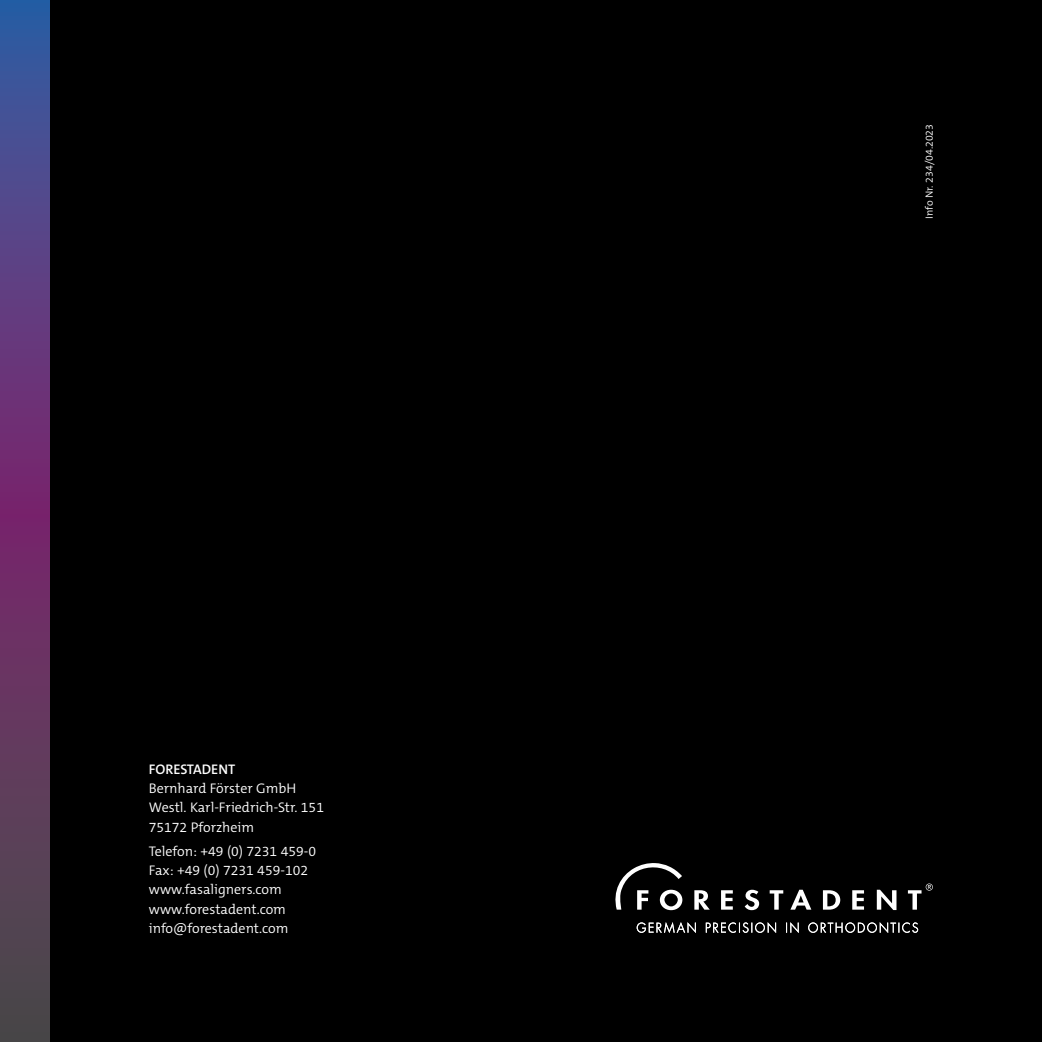
<style>
.page{position:relative;width:1042px;height:1042px;background:#000}
.page>*{position:absolute;margin:0;border:0;box-sizing:border-box;transform-origin:0 0}
.t1{font:300 14px/19.2px "The Mix C5";color:#fff}
.t2{font:600 14px "The Mix C5";color:#fff}
.t3{font:300 10.5px "The Mix C5";color:#fff}
</style>
<div class="page">
<svg style="left:0;top:0;width:50px;height:1042px;background:#5b3d70"></svg>
<svg style="left:694px;top:890px;width:15px;height:19px"></svg>
<svg style="left:721px;top:890px;width:12px;height:19px"></svg>
<svg style="left:744px;top:890px;width:15px;height:20px"></svg>
<svg style="left:769px;top:890px;width:14px;height:19px"></svg>
<svg style="left:790px;top:890px;width:21px;height:19px"></svg>
<svg style="left:823px;top:890px;width:17px;height:19px"></svg>
<svg style="left:852px;top:890px;width:12px;height:19px"></svg>
<svg style="left:877px;top:890px;width:19px;height:20px"></svg>
<svg style="left:908px;top:883px;width:25px;height:26px"></svg>
<svg style="left:615px;top:863px;width:67px;height:47px"></svg>
<svg style="left:637px;top:922px;width:281px;height:11px"></svg>
<p class="t2" style="left:149px;top:760px;width:88px">FORESTADENT</p>
<p class="t1" style="left:149px;top:779px;width:177px">Bernhard Förster GmbH<br>Westl. Karl-Friedrich-Str. 151<br>75172 Pforzheim</p>
<p class="t1" style="left:149px;top:841px;width:169px">Telefon: +49 (0) 7231 459-0<br>Fax: +49 (0) 7231 459-102 www.fasaligners.com www.forestadent.com info@forestadent.com</p>
<p class="t3" style="left:922px;top:219px;width:96px;rotate:-90deg">Info Nr. 234/04.2023</p>
</div>
